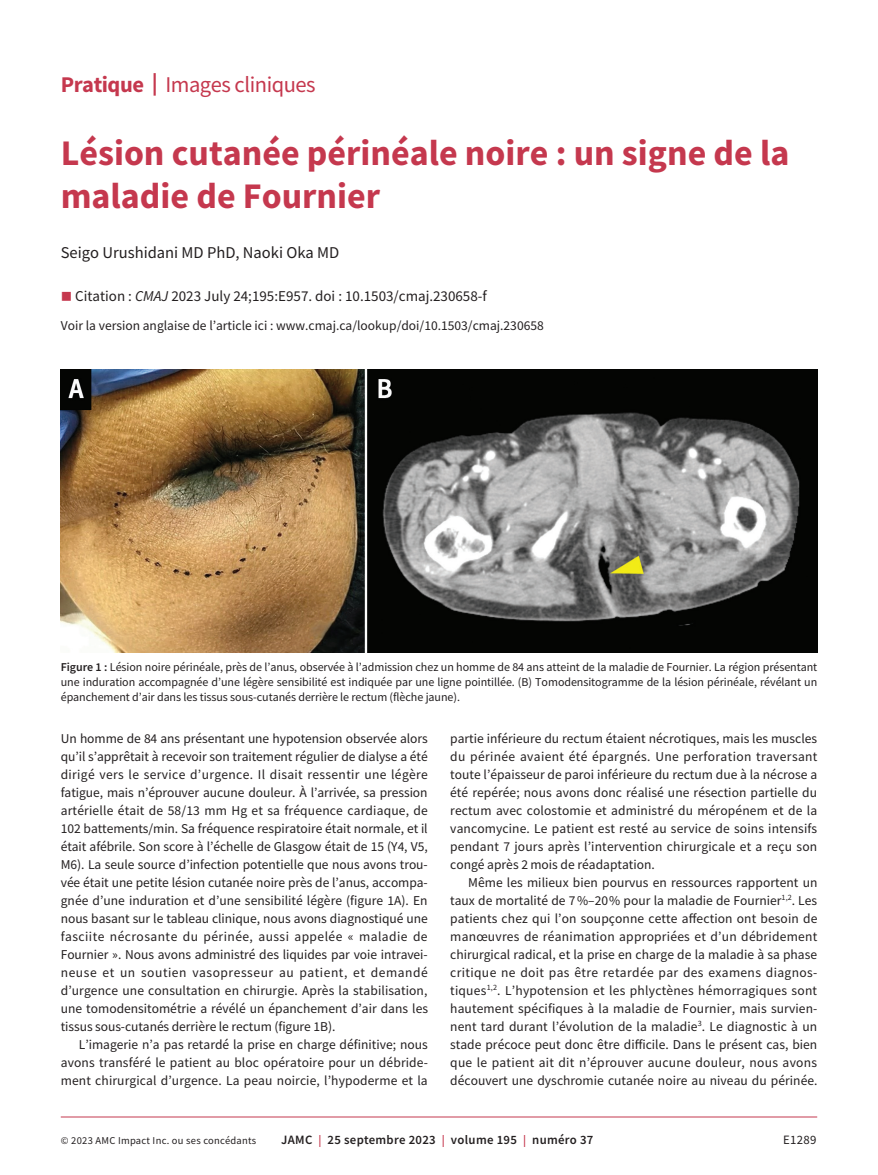
<style>
.page{position:relative;width:878px;height:1175px;background:#fff}
.page>*{position:absolute;margin:0;border:0;box-sizing:border-box;transform-origin:0 0}
.t1{font:700 36px/43.2px "Source Sans Pro";color:#c5384e}
.t2{font:22.5px "Source Sans Pro";letter-spacing:-.02em;color:#c5384e}
.t3{font:16.5px "Source Sans Pro";color:#231f20}
.t4{font:15px "Source Sans Pro";color:#231f20}
.t5{font:13.5px/18px "Source Sans Pro";color:#231f20;text-align:justify}
.t6{font:600 12.75px "Source Sans Pro";letter-spacing:.025em;color:#231f20}
.t7{font:12.75px "Source Sans Pro";letter-spacing:.025em;color:#231f20}
.t8{font:12px/15px "Source Sans Pro";letter-spacing:-.005em;color:#231f20;text-align:justify}
.t9{font:10.5px "Source Sans Pro";letter-spacing:.025em;color:#231f20}
.s1{font-weight:700}
.s2{color:#c5384e}
.s3{font-style:italic}
.s4{font-weight:600}
.s5{font-size:12px;color:#c5384e}
</style>
<div class="page">
<hr style="left:61px;top:1116px;width:756px;height:1px;background:#c5384e">
<img style="left:61px;top:370px;width:756px;height:282px">
<h2 class="t2" style="left:61px;top:70px;width:256px"><span class="s1">Pratique |</span> Images cliniques</h2>
<h1 class="t1" style="left:61px;top:131px;width:730px">Lésion cutanée périnéale noire : un signe de la maladie de Fournier</h1>
<p class="t3" style="left:61px;top:242px;width:280px">Seigo Urushidani MD PhD, Naoki Oka MD</p>
<p class="t4" style="left:61px;top:287px;width:427px"><span class="s2">■</span> Citation : <span class="s3">CMAJ</span> 2023 July 24;195:E957. doi : 10.1503/cmaj.230658-f</p>
<p class="t5" style="left:61px;top:316px;width:484px">Voir la version anglaise de l’article ici : www.cmaj.ca/lookup/doi/10.1503/cmaj.230658</p>
<p class="t8" style="left:61px;top:659px;width:758px"><span class="s4">Figure 1 :</span> Lésion noire périnéale, près de l’anus, observée à l’admission chez un homme de 84 ans atteint de la maladie de Fournier. La région présentant une induration accompagnée d’une légère sensibilité est indiquée par une ligne pointillée. (B) Tomodensitogramme de la lésion périnéale, révélant un épanchement d’air dans les tissus sous-cutanés derrière le rectum (flèche jaune).</p>
<p class="t5" style="left:61px;top:729px;width:369px">Un homme de 84 ans présentant une hypotension observée alors qu’il s’apprêtait à recevoir son traitement régulier de dialyse a été dirigé vers le service d’urgence. Il disait ressentir une légère fatigue, mais n’éprouver aucune douleur. À l’arrivée, sa pression artérielle était de 58/13 mm Hg et sa fréquence cardiaque, de 102 battements/min. Sa fréquence respiratoire était normale, et il était afébrile. Son score à l’échelle de Glasgow était de 15 (Y4, V5, M6). La seule source d’infection potentielle que nous avons trou&shy;vée était une petite lésion cutanée noire près de l’anus, accompa&shy;gnée d’une induration et d’une sensibilité légère (figure 1A). En nous basant sur le tableau clinique, nous avons diagnostiqué une fasciite nécrosante du périnée, aussi appelée « maladie de Fournier ». Nous avons administré des liquides par voie intravei&shy;neuse et un soutien vasopresseur au patient, et demandé d’urgence une consultation en chirurgie. Après la stabilisation, une tomodensitométrie a révélé un épanchement d’air dans les tissus sous-cutanés derrière le rectum (figure 1B).</p>
<p class="t5" style="left:61px;top:1035px;width:368px;text-indent:18px">L’imagerie n’a pas retardé la prise en charge définitive; nous avons transféré le patient au bloc opératoire pour un débride&shy;ment chirurgical d’urgence. La peau noircie, l’hypoderme et la</p>
<p class="t5" style="left:450px;top:729px;width:369px">partie inférieure du rectum étaient nécrotiques, mais les muscles du périnée avaient été épargnés. Une perforation traversant toute l’épaisseur de paroi inférieure du rectum due à la nécrose a été repérée; nous avons donc réalisé une résection partielle du rectum avec colostomie et administré du méropénem et de la vancomycine. Le patient est resté au service de soins intensifs pendant 7 jours après l’intervention chirurgicale et a reçu son congé après 2 mois de réadaptation.</p>
<p class="t5" style="left:450px;top:873px;width:369px;text-indent:18px">Même les milieux bien pourvus en ressources rapportent un taux de mortalité de 7%–20% pour la maladie de Fournier<sup>1,2</sup>. Les patients chez qui l’on soupçonne cette affection ont besoin de manœuvres de réanimation appropriées et d’un débridement chirurgical radical, et la prise en charge de la maladie à sa phase critique ne doit pas être retardée par des examens diagnos&shy;tiques<sup>1,2</sup>. L’hypotension et les phlyctènes hémorragiques sont hautement spécifiques à la maladie de Fournier, mais survien&shy;nent tard durant l’évolution de la maladie<sup>3</sup>. Le diagnostic à un stade précoce peut donc être difficile. Dans le présent cas, bien que le patient ait dit n’éprouver aucune douleur, nous avons découvert une dyschromie cutanée noire au niveau du périnée.</p>
<p class="t9" style="left:61px;top:1134px;width:197px">© 2023 AMC Impact Inc. ou ses concédants</p>
<p class="t6" style="left:281px;top:1131px;width:314px">JAMC <span class="s5">|</span> 25 septembre 2023 <span class="s5">|</span> volume 195 <span class="s5">|</span> numéro 37</p>
<p class="t7" style="left:783px;top:1132px;width:35px">E1289</p>
</div>
